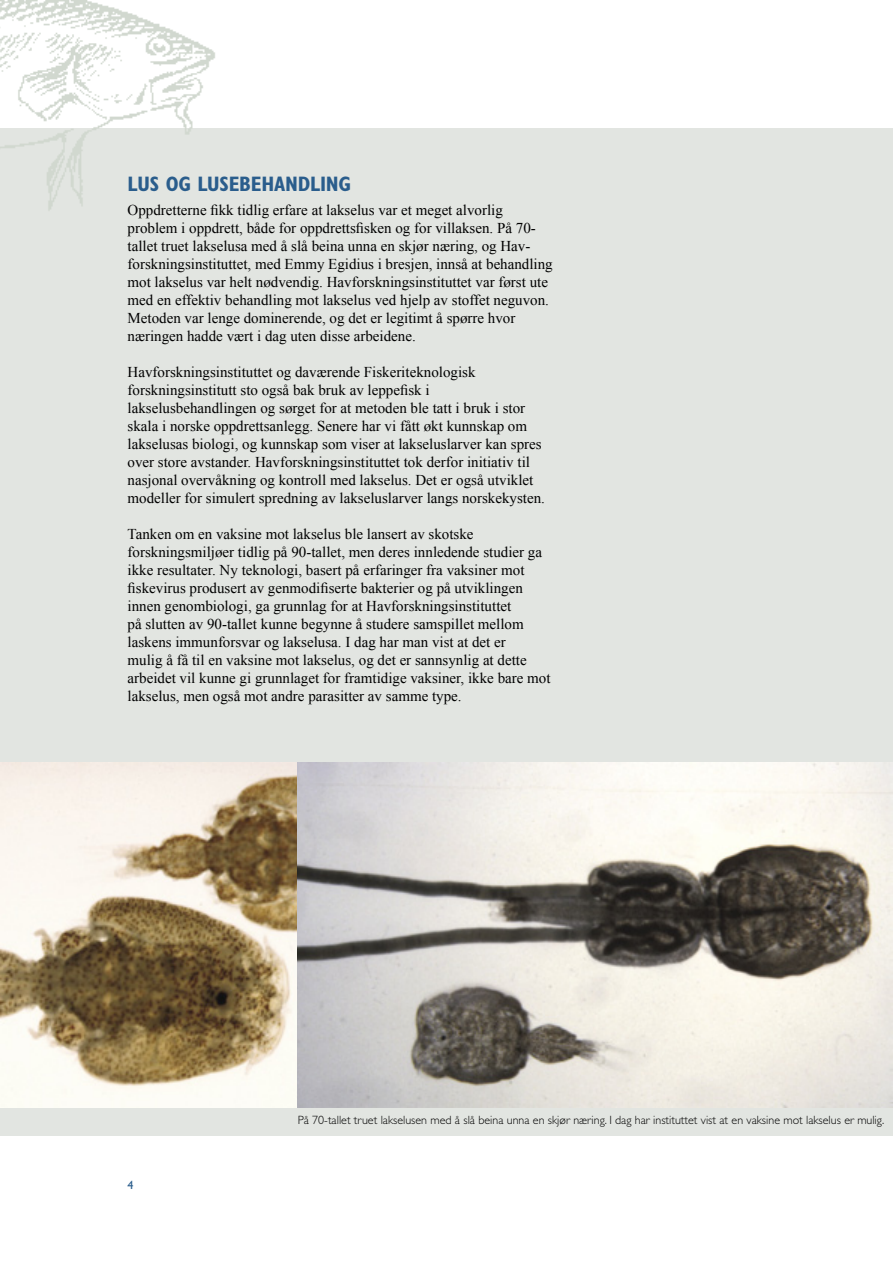
<style>
.page{position:relative;width:893px;height:1263px;background:#fff}
.page>*{position:absolute;margin:0;border:0;box-sizing:border-box;transform-origin:0 0}
.t1{font:700 condensed 21px "Gill Sans";letter-spacing:-.01em;color:#2a5d8c}
.t2{font:15px/18px "Times New Roman";color:#000}
.Fig__tekst{font:300 12px "Gill Sans";color:#000}
.t3{font:12px "Gill Sans";color:#2a5d8c}
</style>
<div class="page">
<div style="left:0;top:128px;width:893px;height:1007px;background:#e2e5e1"></div>
<img style="left:0;top:763px;width:298px;height:345px">
<img style="left:298px;top:763px;width:595px;height:345px">
<img style="left:0;top:0;width:215px;height:211px">
<p class="t1" style="left:128px;top:172px;width:225px">LUS OG LUSEBEHANDLING</p>
<p class="t2" style="left:128px;top:201px;width:410px">Oppdretterne fikk tidlig erfare at lakselus var et meget alvorlig problem i oppdrett, både for oppdrettsfisken og for villaksen. På 70- tallet truet lakselusa med å slå beina unna en skjør næring, og Hav-</p>
<p class="t2" style="left:128px;top:255px;width:427px">forskningsinstituttet, med Emmy Egidius i bresjen, innså at behandling mot lakselus var helt nødvendig. Havforskningsinstituttet var først ute med en effektiv behandling mot lakselus ved hjelp av stoffet neguvon.<br>Metoden var lenge dominerende, og det er legitimt å spørre hvor næringen hadde vært i dag uten disse arbeidene.</p>
<p class="t2" style="left:128px;top:363px;width:419px">Havforskningsinstituttet og daværende Fiskeriteknologisk forskningsinstitutt sto også bak bruk av leppefisk i lakselusbehandlingen og sørget for at metoden ble tatt i bruk i stor skala i norske oppdrettsanlegg. Senere har vi fått økt kunnskap om lakselusas biologi, og kunnskap som viser at lakseluslarver kan spres over store avstander. Havforskningsinstituttet tok derfor initiativ til nasjonal overvåkning og kontroll med lakselus. Det er også utviklet modeller for simulert spredning av lakseluslarver langs norskekysten.</p>
<p class="t2" style="left:128px;top:525px;width:425px">Tanken om en vaksine mot lakselus ble lansert av skotske forskningsmiljøer tidlig på 90-tallet, men deres innledende studier ga ikke resultater. Ny teknologi, basert på erfaringer fra vaksiner mot fiskevirus produsert av genmodifiserte bakterier og på utviklingen innen genombiologi, ga grunnlag for at Havforskningsinstituttet<br>på slutten av 90-tallet kunne begynne å studere samspillet mellom laskens immunforsvar og lakselusa. I dag har man vist at det er<br>mulig å få til en vaksine mot lakselus, og det er sannsynlig at dette arbeidet vil kunne gi grunnlaget for framtidige vaksiner, ikke bare mot lakselus, men også mot andre parasitter av samme type.</p>
<p class="t3" style="left:128px;top:1178px;width:7px">4</p>
<p class="Fig__tekst" style="left:298px;top:1113px;width:588px">På 70-tallet truet lakselusen med å slå beina unna en skjør næring. I dag har instituttet vist at en vaksine mot lakselus er mulig.</p>
</div>
